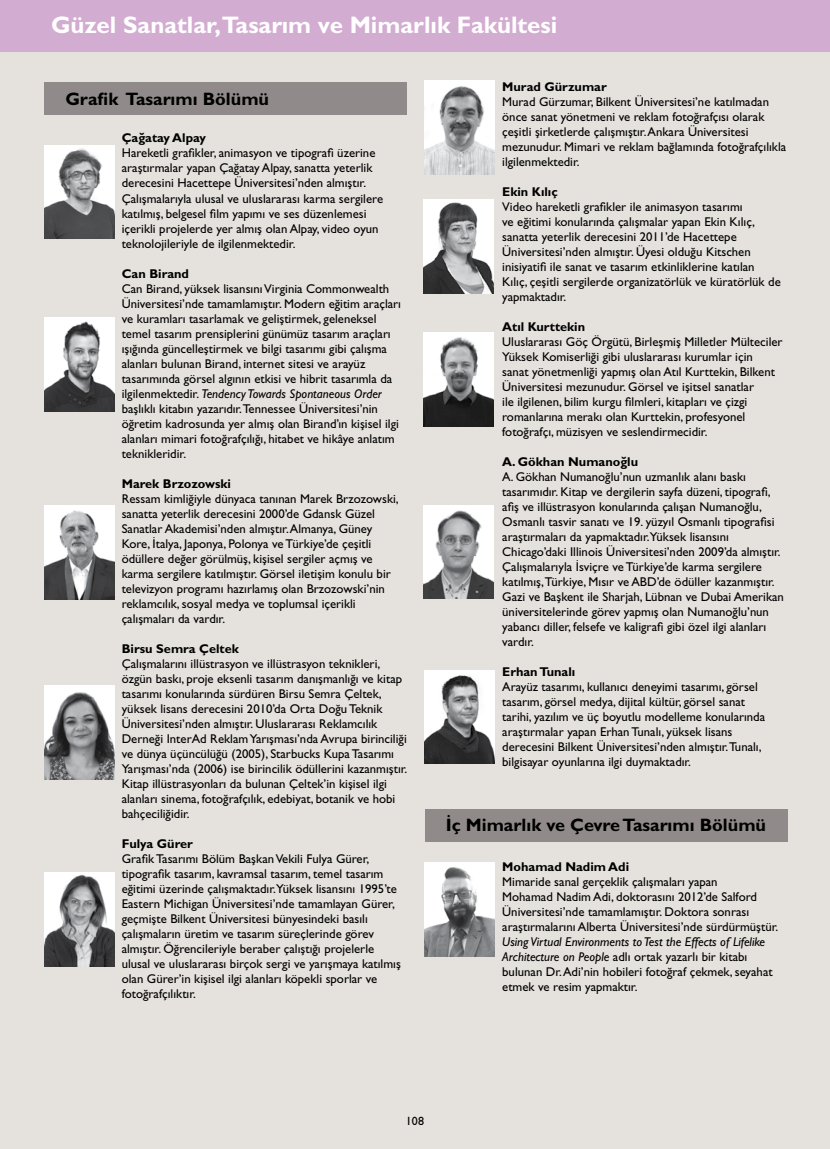
<style>
.page{position:relative;width:830px;height:1149px;background:#fff}
.page>*{position:absolute;margin:0;border:0;box-sizing:border-box;transform-origin:0 0}
.t1{font:700 24px "Gill Sans Std";color:#fff}
.t2{font:700 18px "Gill Sans Std";color:#000}
.t3{font:12.75px/15px "Gill Sans Std";color:#000}
.t4{font:700 12.75px "Gill Sans Std";color:#000}
.t5{font:12px "Gill Sans Std";color:#000}
.s1{font-style:italic}
</style>
<div class="page">
<div style="left:0;top:0;width:829px;height:1148px;background:#e5e2dd"></div>
<div style="left:0;top:0;width:829px;height:51px;background:#d2acd1"></div>
<div style="left:424px;top:808px;width:363px;height:33px;background:#918a8b"></div>
<img style="left:424px;top:862px;width:70px;height:93px">
<img style="left:44px;top:872px;width:70px;height:94px">
<img style="left:424px;top:670px;width:70px;height:93px">
<img style="left:423px;top:332px;width:70px;height:94px">
<img style="left:423px;top:505px;width:70px;height:93px">
<img style="left:423px;top:199px;width:70px;height:94px">
<img style="left:424px;top:81px;width:70px;height:93px">
<img style="left:44px;top:505px;width:70px;height:94px">
<img style="left:44px;top:685px;width:70px;height:94px">
<img style="left:44px;top:317px;width:70px;height:94px">
<img style="left:44px;top:145px;width:70px;height:94px">
<div style="left:44px;top:82px;width:362px;height:32px;background:#918a8b"></div>
<h1 class="t1" style="left:51px;top:10px;width:507px">Güzel Sanatlar,Tasarım ve Mimarlık Fakültesi</h1>
<h2 class="t2" style="left:65px;top:88px;width:205px">Grafik Tasarımı Bölümü</h2>
<p class="t4" style="left:122px;top:130px;width:86px">Çağatay Alpay</p>
<p class="t3" style="left:122px;top:146px;width:263px">Hareketli grafikler, animasyon ve tipografi üzerine araştırmalar yapan Çağatay Alpay, sanatta yeterlik derecesini Hacettepe Üniversitesi’nden almıştır.<br>Çalışmalarıyla ulusal ve uluslararası karma sergilere katılmış, belgesel film yapımı ve ses düzenlemesi içerikli projelerde yer almış olan Alpay, video oyun teknolojileriyle de ilgilenmektedir.</p>
<p class="t4" style="left:122px;top:265px;width:69px">Can Birand</p>
<p class="t3" style="left:122px;top:281px;width:280px">Can Birand, yüksek lisansını Virginia Commonwealth Üniversitesi’nde tamamlamıştır. Modern eğitim araçları ve kuramları tasarlamak ve geliştirmek, geleneksel temel tasarım prensiplerini günümüz tasarım araçları ışığında güncelleştirmek ve bilgi tasarımı gibi çalışma alanları bulunan Birand, internet sitesi ve arayüz tasarımında görsel algının etkisi ve hibrit tasarımla da ilgilenmektedir. <span class="s1">Tendency Towards Spontaneous Order </span>başlıklı kitabın yazarıdır.Tennessee Üniversitesi’nin öğretim kadrosunda yer almış olan Birand’ın kişisel ilgi alanları mimari fotoğrafçılığı, hitabet ve hikâye anlatım teknikleridir.</p>
<p class="t4" style="left:122px;top:475px;width:111px">Marek Brzozowski</p>
<p class="t3" style="left:122px;top:491px;width:278px">Ressam kimliğiyle dünyaca tanınan Marek Brzozowski, sanatta yeterlik derecesini 2000’de Gdansk Güzel Sanatlar Akademisi’nden almıştır. Almanya, Güney Kore, İtalya, Japonya, Polonya ve Türkiye’de çeşitli ödüllere değer görülmüş, kişisel sergiler açmış ve karma sergilere katılmıştır. Görsel iletişim konulu bir televizyon programı hazırlamış olan Brzozowski’nin reklamcılık, sosyal medya ve toplumsal içerikli çalışmaları da vardır.</p>
<p class="t4" style="left:122px;top:640px;width:119px">Birsu Semra Çeltek</p>
<p class="t3" style="left:122px;top:655px;width:287px">Çalışmalarını illüstrasyon ve illüstrasyon teknikleri, özgün baskı, proje eksenli tasarım danışmanlığı ve kitap tasarımı konularında sürdüren Birsu Semra Çeltek, yüksek lisans derecesini 2010’da Orta Doğu Teknik Üniversitesi’nden almıştır. Uluslararası Reklamcılık Derneği InterAd Reklam Yarışması’nda Avrupa birinciliği ve dünya üçüncülüğü (2005), Starbucks Kupa Tasarımı Yarışması’nda (2006) ise birincilik ödüllerini kazanmıştır.<br>Kitap illüstrasyonları da bulunan Çeltek’in kişisel ilgi alanları sinema, fotoğrafçılık, edebiyat, botanik ve hobi bahçeciliğidir.</p>
<p class="t4" style="left:122px;top:835px;width:73px">Fulya Gürer</p>
<p class="t3" style="left:122px;top:850px;width:280px">Grafik Tasarımı Bölüm Başkan Vekili Fulya Gürer, tipografik tasarım, kavramsal tasarım, temel tasarım eğitimi üzerinde çalışmaktadır.Yüksek lisansını 1995’te Eastern Michigan Üniversitesi’nde tamamlayan Gürer, geçmişte Bilkent Üniversitesi bünyesindeki basılı çalışmaların üretim ve tasarım süreçlerinde görev almıştır. Öğrencileriyle beraber çalıştığı projelerle ulusal ve uluslararası birçok sergi ve yarışmaya katılmış olan Gürer’in kişisel ilgi alanları köpekli sporlar ve fotoğrafçılıktır.</p>
<p class="t4" style="left:502px;top:79px;width:106px">Murad Gürzumar</p>
<p class="t3" style="left:502px;top:94px;width:285px">Murad Gürzumar, Bilkent Üniversitesi’ne katılmadan önce sanat yönetmeni ve reklam fotoğrafçısı olarak çeşitli şirketlerde çalışmıştır. Ankara Üniversitesi mezunudur. Mimari ve reklam bağlamında fotoğrafçılıkla ilgilenmektedir.</p>
<p class="t4" style="left:502px;top:184px;width:57px">Ekin Kılıç</p>
<p class="t3" style="left:502px;top:199px;width:280px">Video hareketli grafikler ile animasyon tasarımı<br>ve eğitimi konularında çalışmalar yapan Ekin Kılıç, sanatta yeterlik derecesini 2011’de Hacettepe Üniversitesi’nden almıştır. Üyesi olduğu Kitschen inisiyatifi ile sanat ve tasarım etkinliklerine katılan Kılıç, çeşitli sergilerde organizatörlük ve küratörlük de yapmaktadır.</p>
<p class="t4" style="left:502px;top:319px;width:84px">Atıl Kurttekin</p>
<p class="t3" style="left:502px;top:334px;width:282px">Uluslararası Göç Örgütü, Birleşmiş Milletler Mülteciler Yüksek Komiserliği gibi uluslararası kurumlar için<br>sanat yönetmenliği yapmış olan Atıl Kurttekin, Bilkent Üniversitesi mezunudur. Görsel ve işitsel sanatlar<br>ile ilgilenen, bilim kurgu filmleri, kitapları ve çizgi romanlarına merakı olan Kurttekin, profesyonel fotoğrafçı, müzisyen ve seslendirmecidir.</p>
<p class="t4" style="left:502px;top:454px;width:137px">A. Gökhan Numanoğlu</p>
<p class="t3" style="left:502px;top:469px;width:283px">A. Gökhan Numanoğlu’nun uzmanlık alanı baskı tasarımıdır. Kitap ve dergilerin sayfa düzeni, tipografi, afiş ve illüstrasyon konularında çalışan Numanoğlu, Osmanlı tasvir sanatı ve 19. yüzyıl Osmanlı tipografisi araştırmaları da yapmaktadır.Yüksek lisansını Chicago’daki Illinois Üniversitesi’nden 2009’da almıştır.<br>Çalışmalarıyla İsviçre ve Türkiye’de karma sergilere katılmış,Türkiye, Mısır ve ABD’de ödüller kazanmıştır.<br>Gazi ve Başkent ile Sharjah, Lübnan ve Dubai Amerikan üniversitelerinde görev yapmış olan Numanoğlu’nun yabancı diller, felsefe ve kaligrafi gibi özel ilgi alanları vardır.</p>
<p class="t4" style="left:502px;top:664px;width:75px">Erhan Tunalı</p>
<p class="t3" style="left:502px;top:679px;width:264px">Arayüz tasarımı, kullanıcı deneyimi tasarımı, görsel tasarım, görsel medya, dijital kültür, görsel sanat tarihi, yazılım ve üç boyutlu modelleme konularında araştırmalar yapan Erhan Tunalı, yüksek lisans derecesini Bilkent Üniversitesi’nden almıştır.Tunalı, bilgisayar oyunlarına ilgi duymaktadır.</p>
<h2 class="t2" style="left:445px;top:813px;width:321px">İç Mimarlık ve Çevre Tasarımı Bölümü</h2>
<p class="t4" style="left:502px;top:858px;width:128px">Mohamad Nadim Adi</p>
<p class="t3" style="left:502px;top:874px;width:277px">Mimaride sanal gerçeklik çalışmaları yapan<br>Mohamad Nadim Adi, doktorasını 2012’de Salford Üniversitesi’nde tamamlamıştır. Doktora sonrası araştırmalarını Alberta Üniversitesi’nde sürdürmüştür.</p>
<p class="t3" style="left:502px;top:934px;width:272px"><span class="s1">Using Virtual Environments to Test the Effects of Lifelike Architecture on People</span> adlı ortak yazarlı bir kitabı bulunan Dr. Adi’nin hobileri fotoğraf çekmek, seyahat etmek ve resim yapmaktır.</p>
<p class="t5" style="left:406px;top:1113px;width:19px">108</p>
</div>
